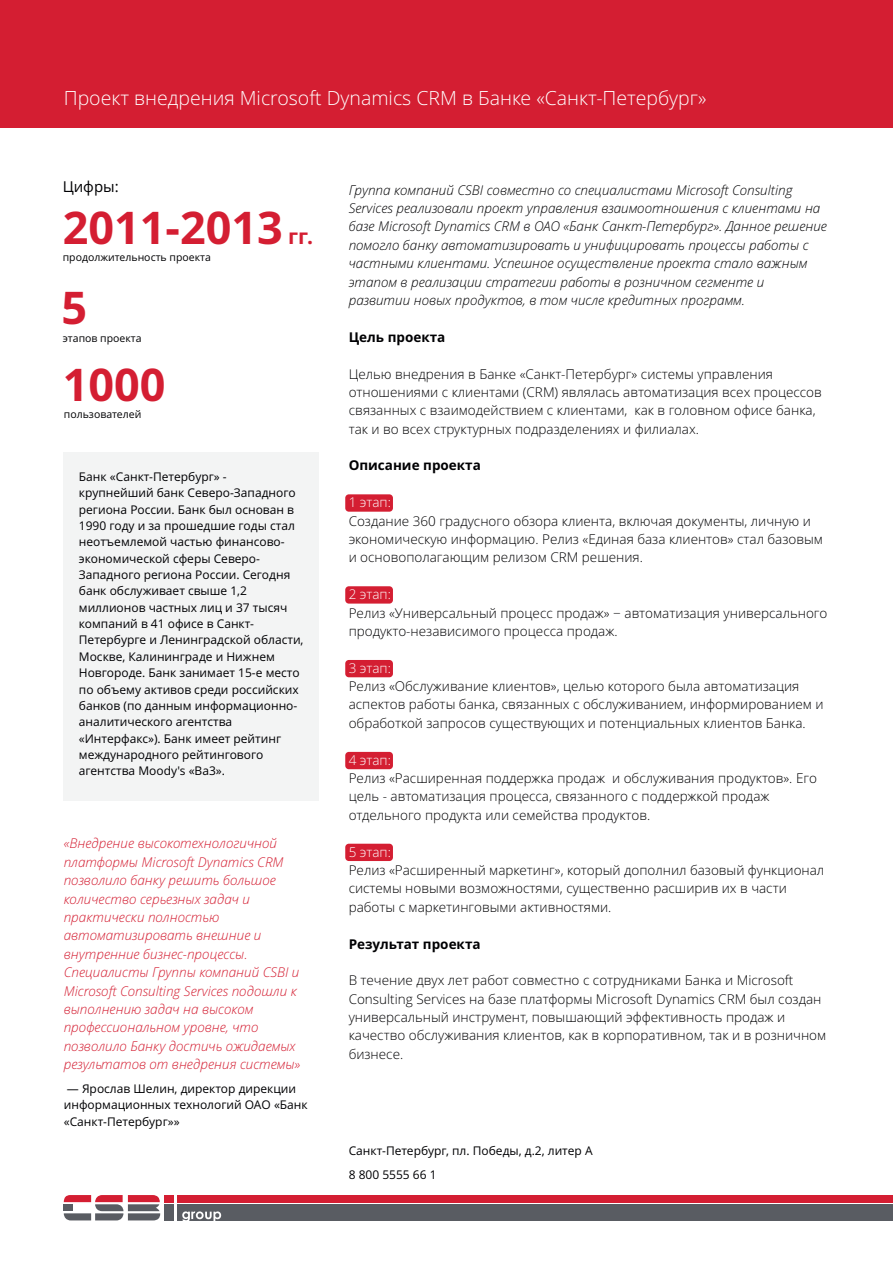
<style>
.page{position:relative;width:893px;height:1263px;background:#fff}
.page>*{position:absolute;margin:0;border:0;box-sizing:border-box;transform-origin:0 0}
.t1{font:700 45px "Open Sans";color:#d41e32}
.t2{font:300 19.5px "Open Sans";color:#fff}
.t3{font:15px "Open Sans";color:#000003}
.t4{font:300 13.5px/18.5px "Open Sans";color:#000003}
.t5{font:italic 300 13.5px/18.5px "Open Sans";color:#000003}
.t6{font:italic 300 13.5px/18.5px "Open Sans";color:#d41e32}
.t7{font:700 13.5px "Open Sans";color:#000003}
.t8{font:300 13.5px "Open Sans";color:#fff}
.t9{font:12px/16.4px "Open Sans";color:#000003}
.t10{font:10.5px "Open Sans";color:#000003}
.s1{font-size:21px}
</style>
<div class="page">
<div style="left:345px;top:494px;width:48px;height:18px;background:#d41e32;border-radius:4px"></div>
<div style="left:345px;top:586px;width:48px;height:18px;background:#d41e32;border-radius:4px"></div>
<div style="left:345px;top:660px;width:48px;height:17px;background:#d41e32;border-radius:4px"></div>
<div style="left:345px;top:752px;width:48px;height:17px;background:#d41e32;border-radius:4px"></div>
<div style="left:345px;top:844px;width:48px;height:17px;background:#d41e32;border-radius:4px"></div>
<div style="left:164px;top:1204px;width:10px;height:16px;background:#595c62"></div>
<div style="left:164px;top:1195px;width:10px;height:7px;background:#d41e32"></div>
<svg style="left:64px;top:1195px;width:96px;height:25px"></svg>
<div style="left:178px;top:1204px;width:715px;height:16px;background:#595c62"></div>
<div style="left:178px;top:1195px;width:715px;height:7px;background:#d41e32"></div>
<svg style="left:182px;top:1211px;width:39px;height:10px"></svg>
<div style="left:0;top:0;width:893px;height:128px;background:#d41e32"></div>
<div style="left:64px;top:452px;width:255px;height:349px;background:#f3f4f4"></div>
<h2 class="t2" style="left:64px;top:90px;width:644px">Проект внедрения Microsoft Dynamics CRM в Банке «Санкт-Петербург»</h2>
<p class="t3" style="left:63px;top:180px;width:58px">Цифры:</p>
<h1 class="t1" style="left:63px;top:209px;width:252px">2011-2013 <span class="s1">гг.</span></h1>
<p class="t10" style="left:63px;top:253px;width:150px">продолжительность проекта</p>
<h1 class="t1" style="left:62px;top:290px;width:27px">5</h1>
<p class="t10" style="left:63px;top:334px;width:80px">этапов проекта</p>
<h1 class="t1" style="left:63px;top:366px;width:104px">1000</h1>
<p class="t10" style="left:64px;top:410px;width:79px">пользователей</p>
<p class="t9" style="left:79px;top:470px;width:226px">Банк «Санкт-Петербург» - крупнейший банк Северо-Западного региона России. Банк был основан в<br>1990 году и за прошедшие годы стал неотъемлемой частью финансово&shy;экономической сферы Северо-<br>Западного региона России. Сегодня банк обслуживает свыше 1,2 миллионов частных лиц и 37 тысяч компаний в 41 офисе в Санкт-<br>Петербурге и Ленинградской области,<br>Москве, Калининграде и Нижнем<br>Новгороде. Банк занимает 15-е место по объему активов среди российских банков (по данным информационно&shy;аналитического агентства «Интерфакс»). Банк имеет рейтинг международного рейтингового агентства Moody's «Ba3».</p>
<p class="t6" style="left:64px;top:836px;width:238px">«Внедрение высокотехнологичной платформы Microsoft Dynamics CRM позволило банку решить большое количество серьезных задач и практически полностью автоматизировать внешние и внутренние бизнес-процессы.<br>Специалисты Группы компаний CSBI и<br>Microsoft Consulting Services подошли к выполнению задач на высоком профессиональном уровне, что позволило Банку достичь ожидаемых результатов от внедрения системы»</p>
<p class="t9" style="left:64px;top:1081px;width:246px">— Ярослав Шелин, директор дирекции информационных технологий ОАО «Банк «Санкт-Петербург»»</p>
<p class="t5" style="left:349px;top:182px;width:480px">Группа компаний CSBI совместно со специалистами Microsoft Consulting Services реализовали проект управления взаимоотношения с клиентами на базе Microsoft Dynamics CRM в ОАО «Банк Санкт-Петербург». Данное решение помогло банку автоматизировать и унифицировать процессы работы с частными клиентами. Успешное осуществление проекта стало важным этапом в реализации стратегии работы в розничном сегменте и развитии новых продуктов, в том числе кредитных программ.</p>
<p class="t7" style="left:349px;top:331px;width:98px">Цель проекта</p>
<p class="t4" style="left:349px;top:366px;width:475px">Целью внедрения в Банке «Санкт-Петербург» системы управления отношениями с клиентами (CRM) являлась автоматизация всех процессов связанных с взаимодействием с клиентами, как в головном офисе банка, так и во всех структурных подразделениях и филиалах.</p>
<p class="t7" style="left:349px;top:460px;width:134px">Описание проекта</p>
<p class="t8" style="left:349px;top:497px;width:44px">1 этап:</p>
<p class="t4" style="left:349px;top:513px;width:476px">Создание 360 градусного обзора клиента, включая документы, личную и экономическую информацию. Релиз «Единая база клиентов» стал базовым и основополагающим релизом CRM решения.</p>
<p class="t8" style="left:349px;top:589px;width:44px">2 этап:</p>
<p class="t4" style="left:349px;top:605px;width:480px">Релиз «Универсальный процесс продаж» − автоматизация универсального продукто-независимого процесса продаж.</p>
<p class="t8" style="left:349px;top:662px;width:44px">3 этап:</p>
<p class="t4" style="left:349px;top:678px;width:476px">Релиз «Обслуживание клиентов», целью которого была автоматизация аспектов работы банка, связанных с обслуживанием, информированием и обработкой запросов существующих и потенциальных клиентов Банка.</p>
<p class="t8" style="left:349px;top:754px;width:44px">4 этап:</p>
<p class="t4" style="left:349px;top:770px;width:470px">Релиз «Расширенная поддержка продаж и обслуживания продуктов». Его цель - автоматизация процесса, связанного с поддержкой продаж отдельного продукта или семейства продуктов.</p>
<p class="t8" style="left:349px;top:846px;width:44px">5 этап:</p>
<p class="t4" style="left:349px;top:862px;width:477px">Релиз «Расширенный маркетинг», который дополнил базовый функционал системы новыми возможностями, существенно расширив их в части работы с маркетинговыми активностями.</p>
<p class="t7" style="left:349px;top:938px;width:133px">Результат проекта</p>
<p class="t4" style="left:349px;top:972px;width:479px">В течение двух лет работ совместно с сотрудниками Банка и Microsoft Consulting Services на базе платформы Microsoft Dynamics CRM был создан универсальный инструмент, повышающий эффективность продаж и качество обслуживания клиентов, как в корпоративном, так и в розничном бизнесе.</p>
<p class="t9" style="left:349px;top:1140px;width:245px;line-height:23.7px">Санкт-Петербург, пл. Победы, д.2, литер А<br>8 800 5555 66 1</p>
</div>
